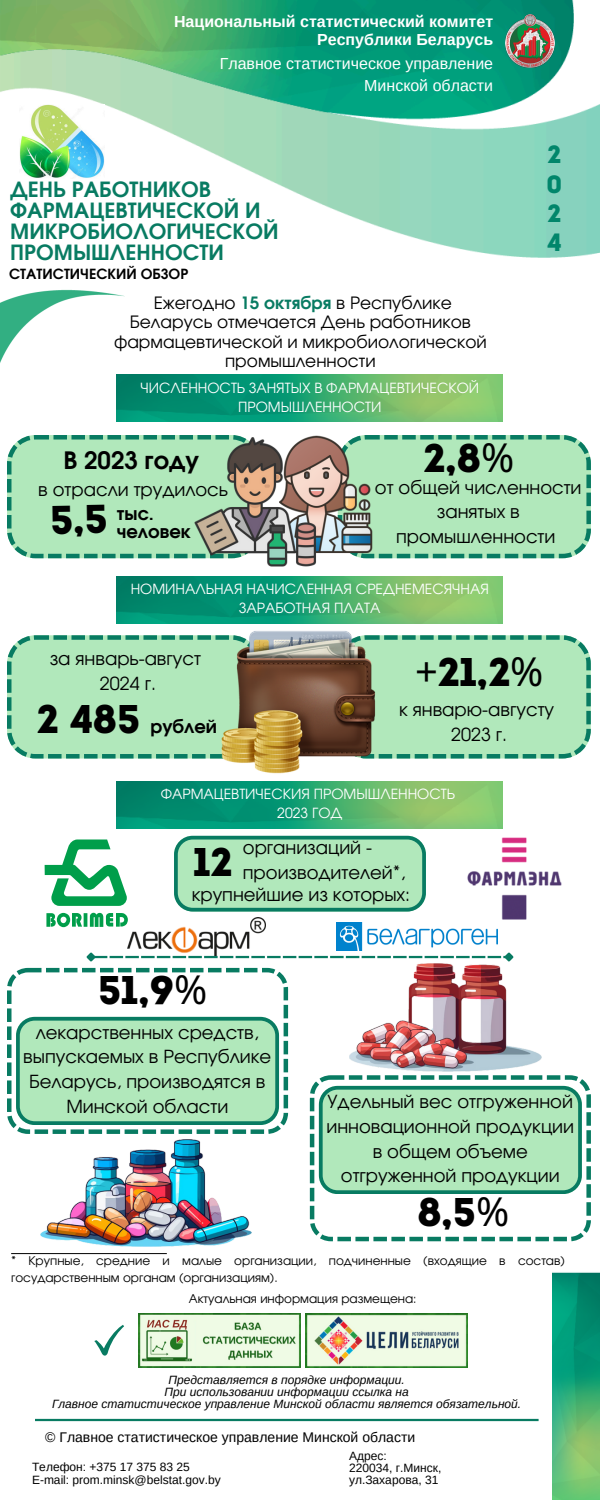
<style>
.page{position:relative;width:600px;height:1500px;background:#fff}
.page>*{position:absolute;margin:0;border:0;box-sizing:border-box;transform-origin:0 0}
.t1{font:40px "Intro";color:#000}
.t2{font:25px/29.2px "Intro";color:#01866b;text-align:justify}
.t3{font:700 24px "Evolventa";color:#000}
.t4{font:700 21px/21px "Evolventa";color:#087b62}
.t5{font:18px/24.8px "Evolventa";color:#000;text-align:center}
.t6{font:700 18px "Evolventa";color:#000}
.t7{font:17px/19.5px "Evolventa";color:#000;text-align:center}
.t8{font:700 16px/18px "Arimo";color:#fff;text-align:right}
.t9{font:16px "Arimo";color:#fff}
.t10{font:14px/19.5px "Evolventa";color:#fff;text-align:center}
.t11{font:14px "Arimo";color:#000}
.t12{font:700 14px "Evolventa";color:#000}
.t13{font:italic 12px "Arimo";color:#000}
.t14{font:12px/16.5px "Evolventa";color:#000}
.t15{font:12px "Arimo";color:#000}
.s1{font-weight:700;color:#087b62}
.s2{font-family:"Noto Sans"}
</style>
<div class="page">
<img style="left:0;top:0;width:600px;height:258px">
<img style="left:19px;top:105px;width:86px;height:73px">
<img style="left:0;top:289px;width:125px;height:74px">
<img style="left:506px;top:15px;width:49px;height:52px">
<img style="left:552px;top:1272px;width:48px;height:228px">
<hr style="left:35px;top:1419px;width:504px;height:2px;background:#087b62">
<svg style="left:94px;top:1325px;width:30px;height:30px"></svg>
<img style="left:138px;top:1313px;width:162px;height:54px">
<img style="left:306px;top:1313px;width:162px;height:54px">
<img style="left:117px;top:374px;width:385px;height:47px">
<svg style="left:338px;top:435px;width:253px;height:123px;background:#a6e0b5"></svg>
<img style="left:325px;top:435px;width:52px;height:118px">
<img style="left:185px;top:435px;width:140px;height:132px">
<svg style="left:393px;top:635px;width:198px;height:124px;background:#a9e2b7"></svg>
<svg style="left:7px;top:635px;width:213px;height:124px;background:#a7e1b6"></svg>
<img style="left:220px;top:623px;width:173px;height:151px">
<svg style="left:86px;top:950px;width:428px;height:12px"></svg>
<svg style="left:310px;top:1075px;width:281px;height:166px"></svg>
<svg style="left:319px;top:1086px;width:263px;height:108px;background:#a2deb3"></svg>
<img style="left:434px;top:814px;width:128px;height:106px">
<img style="left:128px;top:917px;width:137px;height:38px">
<svg style="left:45px;top:840px;width:82px;height:66px"></svg>
<svg style="left:46px;top:913px;width:82px;height:14px"></svg>
<img style="left:337px;top:922px;width:161px;height:29px">
<svg style="left:174px;top:836px;width:252px;height:76px;background:#9edbb1"></svg>
<svg style="left:7px;top:968px;width:281px;height:166px"></svg>
<svg style="left:16px;top:1017px;width:263px;height:108px;background:#a2deb3"></svg>
<img style="left:117px;top:576px;width:385px;height:47px">
<img style="left:117px;top:781px;width:385px;height:47px">
<img style="left:41px;top:1139px;width:211px;height:107px">
<img style="left:350px;top:963px;width:192px;height:108px">
<hr style="left:11px;top:1253px;width:156px;height:1px;background:#000">
<svg style="left:7px;top:435px;width:253px;height:123px;background:#a3d3ad"></svg>
<p class="t8" style="left:174px;top:13px;width:321px">Национальный статистический комитет<br>Республики Беларусь</p>
<p class="t9" style="left:220px;top:55px;width:275px">Главное статистическое управление</p>
<p class="t9" style="left:364px;top:77px;width:130px">Минской области</p>
<p class="t4" style="left:10px;top:180px;width:270px">ДЕНЬ РАБОТНИКОВ<br>ФАРМАЦЕВТИЧЕСКОЙ И<br>МИКРОБИОЛОГИЧЕСКОЙ<br>ПРОМЫШЛЕННОСТИ</p>
<p class="t12" style="left:9px;top:268px;width:181px">СТАТИСТИЧЕСКИЙ ОБЗОР</p>
<p class="t7" style="left:114px;top:294px;width:374px">Ежегодно <span class="s1">15 октября</span> в Республике<br>Беларусь отмечается День работников фармацевтической и микробиологической промышленности</p>
<p class="t2" style="left:546px;top:143px;width:18px">2<br>0<br>2<br>4</p>
<p class="t10" style="left:140px;top:379px;width:340px">ЧИСЛЕННОСТЬ ЗАНЯТЫХ В ФАРМАЦЕВТИЧЕСКОЙ<br>ПРОМЫШЛЕННОСТИ</p>
<h5 class="t3" style="left:63px;top:450px;width:137px">В 2023 году</h5>
<h5 class="t5" style="left:38px;top:478px;width:191px">в отрасли трудилось</h5>
<p class="t5" style="left:375px;top:476px;width:208px">от общей численности занятых в промышленности</p>
<h1 class="t1" style="left:424px;top:442px;width:92px">2,8<span class="s2">%</span></h1>
<p class="t6" style="left:117px;top:505px;width:39px">тыс.</p>
<p class="t6" style="left:117px;top:523px;width:75px">человек</p>
<p class="t10" style="left:131px;top:580px;width:360px">НОМИНАЛЬНАЯ НАЧИСЛЕННАЯ СРЕДНЕМЕСЯЧНАЯ<br>ЗАРАБОТНАЯ ПЛАТА</p>
<p class="t5" style="left:50px;top:647px;width:153px">за январь-август<br>2024 г.</p>
<p class="t1" style="left:37px;top:703px;width:105px">2 485</p>
<p class="t6" style="left:150px;top:719px;width:68px">рублей</p>
<h5 class="t1" style="left:415px;top:656px;width:130px"><span class="s2">+</span>21,2<span class="s2">%</span></h5>
<h1 class="t5" style="left:399px;top:698px;width:157px">к январю-августу<br>2023 г.</h1>
<h5 class="t10" style="left:161px;top:785px;width:296px">ФАРМАЦЕВТИЧЕСКИЯ ПРОМЫШЛЕННОСТЬ</h5>
<p class="t10" style="left:277px;top:804px;width:67px">2023 ГОД</p>
<h1 class="t1" style="left:193px;top:846px;width:41px">12</h1>
<h5 class="t5" style="left:243px;top:837px;width:164px;text-align:left">организаций - производителей*,</h5>
<h1 class="t5" style="left:192px;top:883px;width:220px">крупнейшие из которых:</h1>
<h4 class="t1" style="left:98px;top:974px;width:111px">51,9<span class="s2">%</span></h4>
<h5 class="t5" style="left:23px;top:1021px;width:249px">лекарственных средств, выпускаемых в Республике<br>Беларусь, производятся в<br>Минской области</h5>
<h1 class="t5" style="left:326px;top:1090px;width:249px">Удельный вес отгруженной инновационной продукции в общем объеме отгруженной продукции</h1>
<h5 class="t1" style="left:417px;top:1196px;width:93px">8,5<span class="s2">%</span></h5>
<p class="t14" style="left:11px;top:1253px;width:555px">* Крупные, средние и малые организации, подчиненные (входящие в состав) государственным органам (организациям).</p>
<h3 class="t14" style="left:189px;top:1291px;width:229px">Актуальная информация размещена:</h3>
<p class="t13" style="left:169px;top:1373px;width:238px">Представляется в порядке информации.</p>
<p class="t13" style="left:165px;top:1385px;width:246px">При использовании информации ссылка на</p>
<h5 class="t13" style="left:52px;top:1397px;width:471px">Главное статистическое управление Минской области является обязательной.</h5>
<h1 class="t11" style="left:45px;top:1429px;width:372px">© Главное статистическое управление Минской области</h1>
<p class="t15" style="left:32px;top:1461px;width:159px">Телефон: +375 17 375 83 25</p>
<p class="t15" style="left:32px;top:1473px;width:190px">E-mail: prom.minsk@belstat.gov.by</p>
<p class="t15" style="left:349px;top:1449px;width:39px">Адрес:</p>
<p class="t15" style="left:349px;top:1461px;width:94px">220034, г.Минск,</p>
<p class="t15" style="left:349px;top:1473px;width:91px">ул.Захарова, 31</p>
</div>
